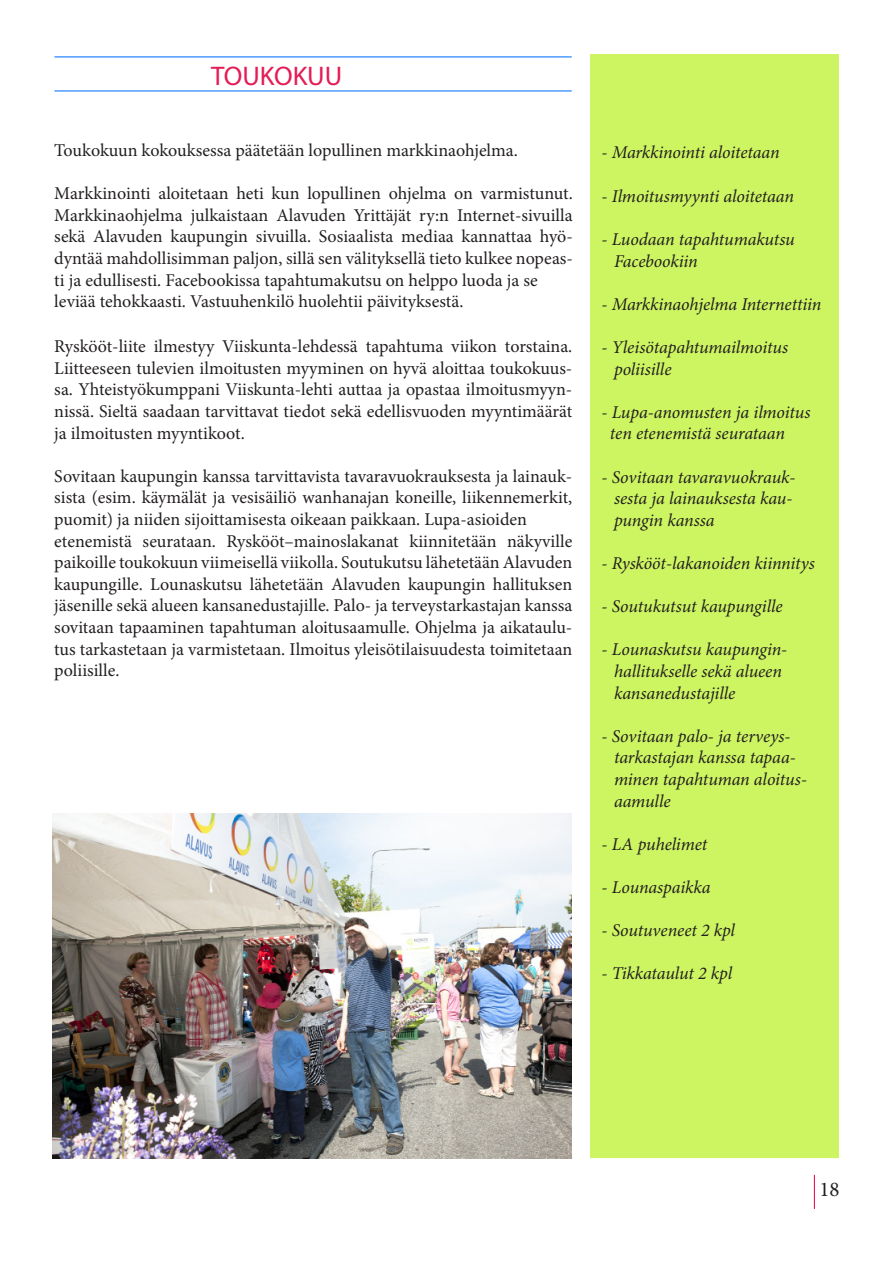
<style>
.page{position:relative;width:893px;height:1263px;background:#fff}
.page>*{position:absolute;margin:0;border:0;box-sizing:border-box;transform-origin:0 0}
.t1{font:27px "Myriad Pro";color:#e41c55}
.t2{font:21px "Minion Pro";color:#231f20}
.t3{font:18px/21.6px "Minion Pro";color:#231f20}
.t4{font:italic 18px/21.6px "Minion Pro";letter-spacing:-.01em;color:#231f20}
</style>
<div class="page">
<hr style="left:814px;top:1175px;width:1px;height:34px;background:#e41c55">
<hr style="left:54px;top:56px;width:518px;height:2px;background:#4e9dff">
<hr style="left:54px;top:90px;width:518px;height:2px;background:#4e9dff">
<div style="left:590px;top:54px;width:249px;height:1104px;background:#cdf562"></div>
<img style="left:52px;top:813px;width:520px;height:345px">
<h1 class="t1" style="left:211px;top:59px;width:133px">TOUKOKUU</h1>
<p class="t3" style="left:54px;top:140px;width:465px">Toukokuun kokouksessa päätetään lopullinen markkinaohjelma.</p>
<p class="t3" style="left:54px;top:183px;width:520px">Markkinointi aloitetaan heti kun lopullinen ohjelma on varmistunut.<br>Markkinaohjelma julkaistaan Alavuden Yrittäjät ry:n Internet-sivuilla sekä Alavuden kaupungin sivuilla. Sosiaalista mediaa kannattaa hyö&shy;dyntää mahdollisimman paljon, sillä sen välityksellä tieto kulkee nopeas&shy;ti ja edullisesti. Facebookissa tapahtumakutsu on helppo luoda ja se leviää tehokkaasti. Vastuuhenkilö huolehtii päivityksestä.</p>
<p class="t3" style="left:54px;top:336px;width:520px;text-align:justify">Ryskööt-liite ilmestyy Viiskunta-lehdessä tapahtuma viikon torstaina.<br>Liitteeseen tulevien ilmoitusten myyminen on hyvä aloittaa toukokuus&shy;sa. Yhteistyökumppani Viiskunta-lehti auttaa ja opastaa ilmoitusmyyn&shy;nissä. Sieltä saadaan tarvittavat tiedot sekä edellisvuoden myyntimäärät ja ilmoitusten myyntikoot.</p>
<p class="t3" style="left:54px;top:465px;width:520px">Sovitaan kaupungin kanssa tarvittavista tavaravuokrauksesta ja lainauk&shy;sista (esim. käymälät ja vesisäiliö wanhanajan koneille, liikennemerkit, puomit) ja niiden sijoittamisesta oikeaan paikkaan. Lupa-asioiden etenemistä seurataan. Ryskööt–mainoslakanat kiinnitetään näkyville paikoille toukokuun viimeisellä viikolla. Soutukutsu lähetetään Alavuden kaupungille. Lounaskutsu lähetetään Alavuden kaupungin hallituksen jäsenille sekä alueen kansanedustajille. Palo- ja terveystarkastajan kanssa sovitaan tapaaminen tapahtuman aloitusaamulle. Ohjelma ja aikataulu&shy;tus tarkastetaan ja varmistetaan. Ilmoitus yleisötilaisuudesta toimitetaan poliisille.</p>
<p class="t4" style="left:602px;top:142px;width:180px">- Markkinointi aloitetaan</p>
<p class="t4" style="left:602px;top:185px;width:194px">- Ilmoitusmyynti aloitetaan</p>
<p class="t4" style="left:614px;top:228px;width:182px;text-indent:-12px">- Luodaan tapahtumakutsu<br>Facebookiin</p>
<p class="t4" style="left:602px;top:293px;width:221px">- Markkinaohjelma Internettiin</p>
<p class="t4" style="left:614px;top:336px;width:176px;text-indent:-12px">- Yleisötapahtumailmoitus poliisille</p>
<p class="t4" style="left:610px;top:401px;width:202px;text-indent:-8px">- Lupa-anomusten ja ilmoitus ten etenemistä seurataan</p>
<p class="t4" style="left:614px;top:466px;width:183px;text-indent:-12px">- Sovitaan tavaravuokrauk&shy;sesta ja lainauksesta kau&shy;pungin kanssa</p>
<p class="t4" style="left:602px;top:552px;width:215px">- Ryskööt-lakanoiden kiinnitys</p>
<p class="t4" style="left:602px;top:595px;width:183px">- Soutukutsut kaupungille</p>
<p class="t4" style="left:614px;top:639px;width:175px;text-indent:-12px">- Lounaskutsu kaupungin&shy;hallitukselle sekä alueen kansanedustajille</p>
<p class="t4" style="left:614px;top:725px;width:195px;text-indent:-12px">- Sovitaan palo- ja terveys&shy;tarkastajan kanssa tapaa&shy;minen tapahtuman aloitus&shy;aamulle</p>
<p class="t4" style="left:602px;top:833px;width:107px">- LA puhelimet</p>
<p class="t4" style="left:602px;top:876px;width:111px">- Lounaspaikka</p>
<p class="t4" style="left:602px;top:919px;width:135px">- Soutuveneet 2 kpl</p>
<p class="t4" style="left:602px;top:963px;width:132px">- Tikkataulut 2 kpl</p>
<p class="t2" style="left:819px;top:1175px;width:22px">18</p>
</div>
